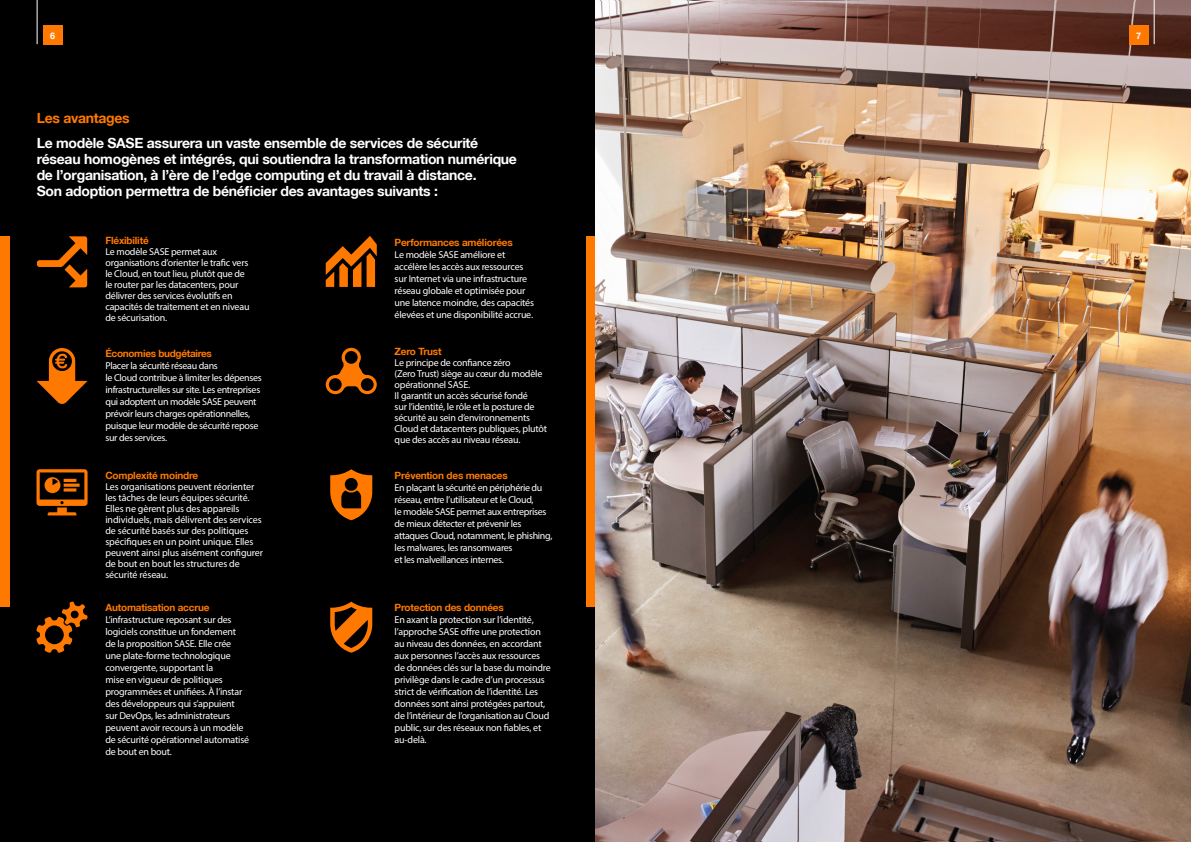
<style>
.page{position:relative;width:1191px;height:842px;background:#fff}
.page>*{position:absolute;margin:0;border:0;box-sizing:border-box;transform-origin:0 0}
.t1{font:700 14px/16px "Helvetica Neue";letter-spacing:-.02em;color:#fff}
.t2{font:700 14px "Helvetica Neue";letter-spacing:-.02em;color:#ff7900}
.t3{font:10px/12px "Myriad Pro";letter-spacing:-.02em;color:#fff}
.t4{font:700 10px "Helvetica Neue";letter-spacing:-.02em;color:#ff7900}
.t5{font:700 9px "Helvetica Neue";color:#fff}
</style>
<div class="page">
<div style="left:0;top:0;width:595px;height:842px;background:#000"></div>
<div style="left:586px;top:236px;width:9px;height:370px;background:#ff7900"></div>
<div style="left:0;top:236px;width:10px;height:370px;background:#ff7900"></div>
<svg style="left:326px;top:348px;width:51px;height:47px"></svg>
<svg style="left:326px;top:236px;width:51px;height:51px"></svg>
<svg style="left:330px;top:469px;width:42px;height:51px"></svg>
<svg style="left:37px;top:469px;width:51px;height:46px"></svg>
<svg style="left:37px;top:236px;width:50px;height:51px"></svg>
<svg style="left:37px;top:348px;width:51px;height:56px"></svg>
<svg style="left:36px;top:601px;width:52px;height:52px"></svg>
<svg style="left:330px;top:602px;width:42px;height:51px"></svg>
<img style="left:595px;top:2px;width:596px;height:838px">
<hr style="left:1154px;top:0;width:1px;height:44px;background:#fff">
<div style="left:1129px;top:25px;width:19px;height:19px;background:#ff7900"></div>
<div style="left:43px;top:25px;width:19px;height:19px;background:#ff7900"></div>
<hr style="left:37px;top:0;width:1px;height:44px;background:#fff">
<p class="t5" style="left:50px;top:30px;width:7px">6</p>
<p class="t5" style="left:1136px;top:30px;width:7px">7</p>
<h1 class="t2" style="left:37px;top:110px;width:95px">Les avantages</h1>
<p class="t1" style="left:37px;top:135px;width:482px">Le modèle SASE assurera un vaste ensemble de services de sécurité réseau homogènes et intégrés, qui soutiendra la transformation numérique de l’organisation, à l’ère de l’edge computing et du travail à distance.<br>Son adoption permettra de bénéficier des avantages suivants :</p>
<p class="t4" style="left:105px;top:234px;width:45px">Fléxibilité</p>
<p class="t3" style="left:105px;top:246px;width:146px;line-height:11px">Le modèle SASE permet aux organisations d’orienter le trafic vers le Cloud, en tout lieu, plutôt que de le router par les datacenters, pour délivrer des services évolutifs en capacités de traitement et en niveau de sécurisation.</p>
<p class="t4" style="left:105px;top:348px;width:108px">Économies budgétaires</p>
<p class="t3" style="left:105px;top:360px;width:158px">Placer la sécurité réseau dans<br>le Cloud contribue à limiter les dépenses infrastructurelles sur site. Les entreprises qui adoptent un modèle SASE peuvent prévoir leurs charges opérationnelles, puisque leur modèle de sécurité repose sur des services.</p>
<p class="t4" style="left:105px;top:469px;width:94px">Complexité moindre</p>
<p class="t3" style="left:105px;top:481px;width:159px;line-height:11px">Les organisations peuvent réorienter les tâches de leurs équipes sécurité.<br>Elles ne gèrent plus des appareils individuels, mais délivrent des services de sécurité basés sur des politiques spécifiques en un point unique. Elles peuvent ainsi plus aisément configurer de bout en bout les structures de sécurité réseau.</p>
<p class="t4" style="left:105px;top:602px;width:106px">Automatisation accrue</p>
<p class="t3" style="left:105px;top:614px;width:145px">L’infrastructure reposant sur des logiciels constitue un fondement<br>de la proposition SASE. Elle crée une plate-forme technologique convergente, supportant la<br>mise en vigueur de politiques programmées et unifiées. À l’instar des développeurs qui s’appuient sur DevOps, les administrateurs peuvent avoir recours à un modèle de sécurité opérationnel automatisé de bout en bout.</p>
<p class="t4" style="left:394px;top:236px;width:120px">Performances améliorées</p>
<p class="t3" style="left:394px;top:248px;width:141px">Le modèle SASE améliore et accélère les accès aux ressources sur Internet via une infrastructure réseau globale et optimisée pour une latence moindre, des capacités élevées et une disponibilité accrue.</p>
<p class="t4" style="left:394px;top:345px;width:48px">Zero Trust</p>
<p class="t3" style="left:394px;top:357px;width:154px;line-height:11px">Le principe de confiance zéro<br>(Zero Trust) siège au cœur du modèle opérationnel SASE.<br>Il garantit un accès sécurisé fondé<br>sur l’identité, le rôle et la posture de sécurité au sein d’environnements Cloud et datacenters publiques, plutôt que des accès au niveau réseau.</p>
<p class="t4" style="left:394px;top:469px;width:115px">Prévention des menaces</p>
<p class="t3" style="left:394px;top:481px;width:159px">En plaçant la sécurité en périphérie du réseau, entre l’utilisateur et le Cloud,<br>le modèle SASE permet aux entreprises de mieux détecter et prévenir les attaques Cloud, notamment, le phishing, les malwares, les ransomwares<br>et les malveillances internes.</p>
<p class="t4" style="left:394px;top:602px;width:111px">Protection des données</p>
<p class="t3" style="left:394px;top:614px;width:158px">En axant la protection sur l’identité, l’approche SASE offre une protection au niveau des données, en accordant aux personnes l’accès aux ressources de données clés sur la base du moindre privilège dans le cadre d’un processus strict de vérification de l’identité. Les données sont ainsi protégées partout, de l’intérieur de l’organisation au Cloud public, sur des réseaux non fiables, et au-delà.</p>
</div>
